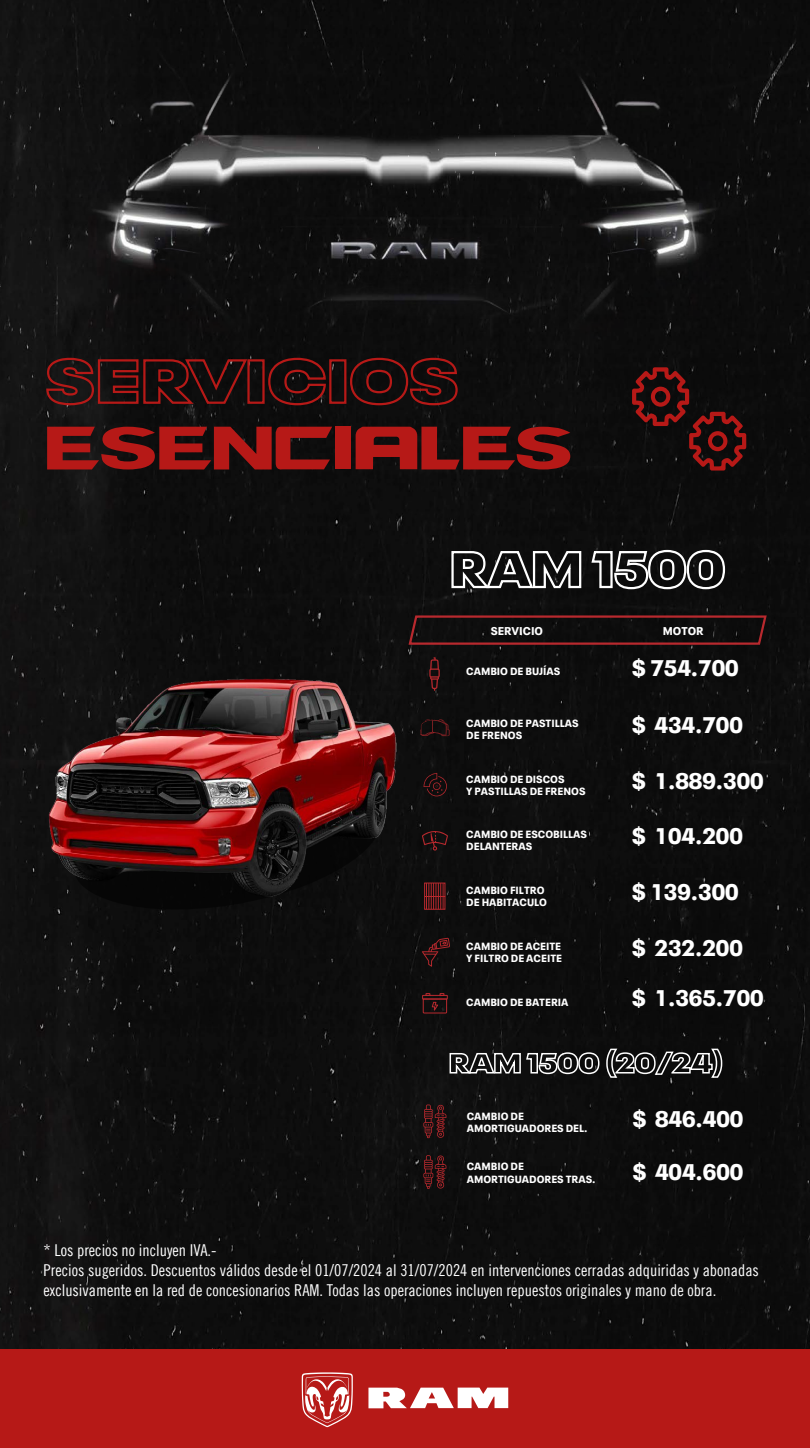
<style>
.page{position:relative;width:810px;height:1448px;background:#fff}
.page>*{position:absolute;margin:0;border:0;box-sizing:border-box;transform-origin:0 0}
.t1{font:900 22.5px "Neue Plak Text";color:#fff}
.t2{font:16.35px/19.6px "Trade Gothic LT Cond Eighteen";color:#fff}
.t3{font:900 11.25px "Neue Plak Text";color:#fff}
.t4{font:900 10.43px/12.1px "Neue Plak Text";color:#fff}
</style>
<div class="page">
<div style="left:0;top:0;width:810px;height:1349px;background:#0e0e0e"></div>
<div style="left:0;top:1349px;width:810px;height:99px;background:#b61917"></div>
<svg style="left:368px;top:1387px;width:140px;height:21px"></svg>
<svg style="left:302px;top:1372px;width:51px;height:55px"></svg>
<div style="left:422px;top:995px;width:26px;height:4px;border:1px solid #b8292e"></div>
<svg style="left:422px;top:993px;width:25px;height:20px"></svg>
<svg style="left:407px;top:614px;width:361px;height:32px;background:#261112"></svg>
<svg style="left:423px;top:1104px;width:23px;height:34px"></svg>
<svg style="left:449px;top:1048px;width:274px;height:31px;background:#424242"></svg>
<svg style="left:450px;top:549px;width:132px;height:41px"></svg>
<svg style="left:590px;top:549px;width:136px;height:41px"></svg>
<svg style="left:423px;top:1155px;width:23px;height:33px"></svg>
<svg style="left:422px;top:937px;width:28px;height:29px"></svg>
<svg style="left:632px;top:367px;width:114px;height:103px;background:#2d0e0e"></svg>
<svg style="left:45px;top:357px;width:204px;height:49px;background:#341111"></svg>
<div style="left:247px;top:359px;width:18px;height:45px;border:2px solid #b61917"></div>
<svg style="left:267px;top:357px;width:60px;height:49px;background:#2d0f0e"></svg>
<div style="left:329px;top:359px;width:17px;height:45px;border:2px solid #b61917"></div>
<svg style="left:349px;top:357px;width:110px;height:49px;background:#2f0f0e"></svg>
<div style="left:335px;top:427px;width:16px;height:42px;background:#b61917"></div>
<svg style="left:47px;top:427px;width:285px;height:44px;background:#721513"></svg>
<svg style="left:356px;top:427px;width:214px;height:42px;background:#791413"></svg>
<img style="left:0;top:645px;width:476px;height:285px">
<p class="t3" style="left:491px;top:621px;width:54px">SERVICIO</p>
<p class="t3" style="left:663px;top:621px;width:42px">MOTOR</p>
<p class="t4" style="left:466px;top:664px;width:96px">CAMBIO DE BUJÍAS</p>
<h1 class="t1" style="left:632px;top:649px;width:108px">$ 754.700</h1>
<p class="t4" style="left:466px;top:716px;width:114px">CAMBIO DE PASTILLAS<br>DE FRENOS</p>
<h1 class="t1" style="left:632px;top:706px;width:112px">$ 434.700</h1>
<p class="t4" style="left:466px;top:772px;width:121px">CAMBIO DE DISCOS<br>Y PASTILLAS DE FRENOS</p>
<h1 class="t1" style="left:632px;top:762px;width:133px">$ 1.889.300</h1>
<p class="t4" style="left:466px;top:827px;width:122px">CAMBIO DE ESCOBILLAS<br>DELANTERAS</p>
<h1 class="t1" style="left:632px;top:817px;width:112px">$ 104.200</h1>
<p class="t4" style="left:466px;top:883px;width:82px">CAMBIO FILTRO<br>DE HABITACULO</p>
<h1 class="t1" style="left:632px;top:873px;width:108px">$ 139.300</h1>
<p class="t4" style="left:466px;top:938px;width:97px">CAMBIO DE ACEITE<br>Y FILTRO DE ACEITE</p>
<h1 class="t1" style="left:632px;top:928px;width:112px">$ 232.200</h1>
<p class="t4" style="left:466px;top:995px;width:104px">CAMBIO DE BATERIA</p>
<h1 class="t1" style="left:632px;top:979px;width:133px">$ 1.365.700</h1>
<p class="t4" style="left:467px;top:1108px;width:122px;line-height:12.5px">CAMBIO DE<br>AMORTIGUADORES DEL.</p>
<p class="t4" style="left:467px;top:1159px;width:130px;line-height:12.5px">CAMBIO DE<br>AMORTIGUADORES TRAS.</p>
<h1 class="t1" style="left:632px;top:1099px;width:112px">$ 846.400</h1>
<h1 class="t1" style="left:632px;top:1153px;width:112px">$ 404.600</h1>
<p class="t2" style="left:44px;top:1240px;width:717px">* Los precios no incluyen IVA.-<br>Precios sugeridos. Descuentos válidos desde el 01/07/2024 al 31/07/2024 en intervenciones cerradas adquiridas y abonadas exclusivamente en la red de concesionarios RAM. Todas las operaciones incluyen repuestos originales y mano de obra.</p>
</div>
